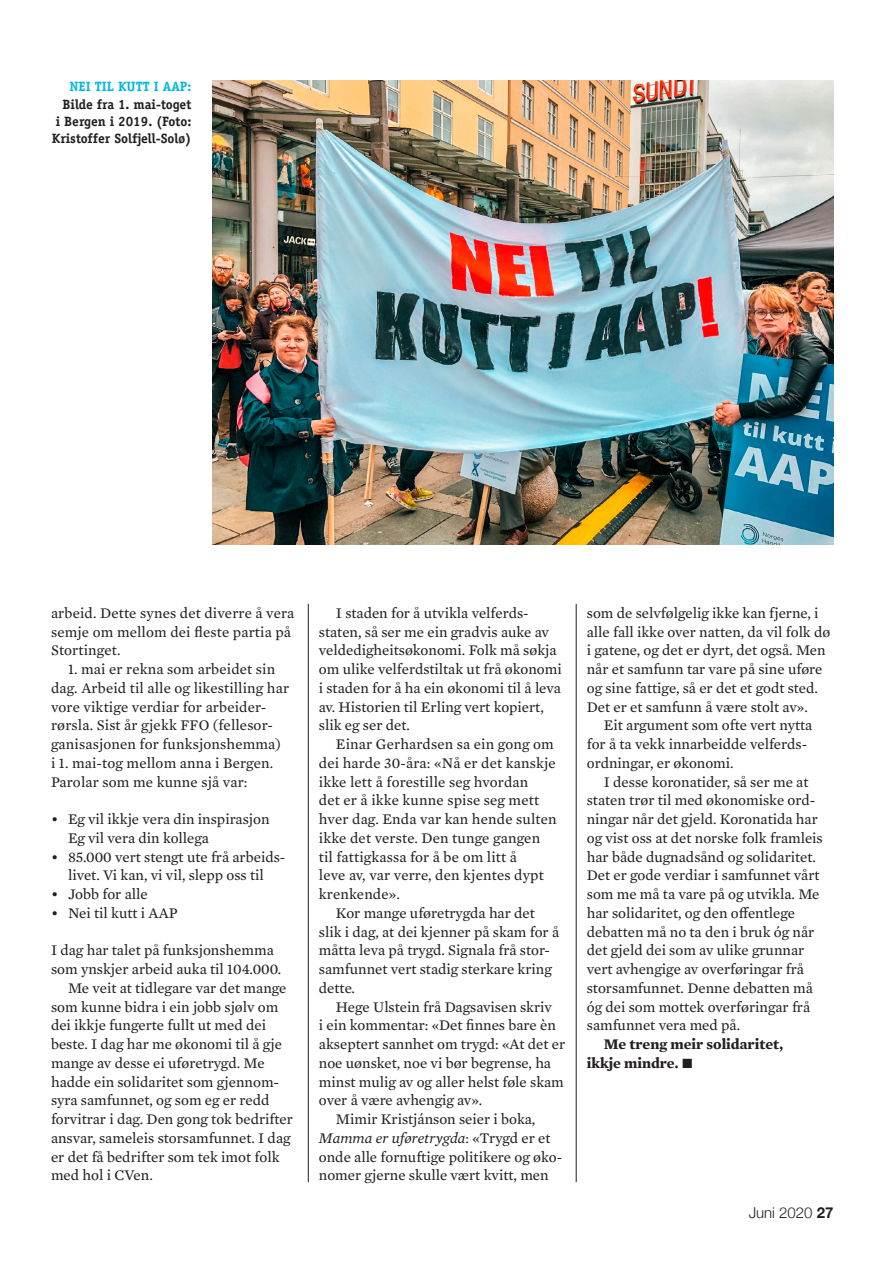
<style>
.page{position:relative;width:893px;height:1263px;background:#fff}
.page>*{position:absolute;margin:0;border:0;box-sizing:border-box;transform-origin:0 0}
.t1{font:15px/18.8px "Mercury Text G2";color:#231f20}
.t2{font:700 15px/18.8px "Mercury Text G2";color:#231f20}
.t3{font:italic 15px "Mercury Text G2";color:#231f20}
.t4{font:300 15px "Helvetica Neue";color:#231f20}
.t5{font:700 13.5px/17.2px "Officina Serif";color:#231f20;text-align:justify}
.t6{font:700 13.5px "Officina Serif";color:#00b6de}
.s1{font-style:normal}
.s2{font-weight:400}
.s3{font-weight:700}
</style>
<div class="page">
<hr style="left:308px;top:604px;width:1px;height:578px;background:#231f20">
<hr style="left:576px;top:604px;width:1px;height:578px;background:#231f20">
<img style="left:213px;top:81px;width:620px;height:463px">
<p class="t6" style="left:70px;top:78px;width:123px">NEI TIL KUTT I AAP:</p>
<p class="t5" style="left:52px;top:95px;width:141px;text-indent:11px">Bilde fra 1. mai-toget i Bergen i 2019. (Foto:<br>Kristoffer Solfjell-Solø)</p>
<p class="t1" style="left:51px;top:603px;width:245px">arbeid. Dette synes det diverre å vera semje om mellom dei fleste partia på<br>Stortinget.</p>
<p class="t1" style="left:51px;top:660px;width:240px;text-indent:17px">1. mai er rekna som arbeidet sin dag. Arbeid til alle og likestilling har vore viktige verdiar for arbeider&shy;rørsla. Sist år gjekk FFO (fellesor&shy;ganisasjonen for funksjonshemma)<br>i 1. mai-tog mellom anna i Bergen.<br>Parolar som me kunne sjå var:</p>
<p class="t1" style="left:68px;top:810px;width:203px;text-indent:-17px">• Eg vil ikkje vera din inspirasjon<br>Eg vil vera din kollega</p>
<p class="t1" style="left:51px;top:847px;width:236px;text-align:center">• 85.000 vert stengt ute frå arbeids&shy;livet. Vi kan, vi vil, slepp oss til</p>
<p class="t1" style="left:51px;top:885px;width:98px">• Jobb for alle</p>
<p class="t1" style="left:51px;top:903px;width:128px">• Nei til kutt i AAP</p>
<p class="t1" style="left:51px;top:941px;width:224px">I dag har talet på funksjonshemma</p>
<p class="t1" style="left:51px;top:960px;width:232px">som ynskjer arbeid auka til 104.000.</p>
<p class="t1" style="left:68px;top:978px;width:220px">Me veit at tidlegare var det mange</p>
<p class="t1" style="left:51px;top:997px;width:229px">som kunne bidra i ein jobb sjølv om</p>
<p class="t1" style="left:51px;top:1016px;width:217px">dei ikkje fungerte fullt ut med dei</p>
<p class="t1" style="left:51px;top:1035px;width:233px">beste. I dag har me økonomi til å gje</p>
<p class="t1" style="left:51px;top:1053px;width:215px">mange av desse ei uføretrygd. Me</p>
<p class="t1" style="left:51px;top:1072px;width:230px">hadde ein solidaritet som gjennom-</p>
<p class="t1" style="left:51px;top:1091px;width:220px">syra samfunnet, og som eg er redd</p>
<p class="t1" style="left:51px;top:1110px;width:243px">forvitrar i dag. Den gong tok bedrifter</p>
<p class="t1" style="left:51px;top:1128px;width:241px">ansvar, sameleis storsamfunnet. I dag</p>
<p class="t1" style="left:51px;top:1147px;width:230px">er det få bedrifter som tek imot folk</p>
<p class="t1" style="left:51px;top:1166px;width:103px">med hol i CVen.</p>
<p class="t1" style="left:319px;top:603px;width:244px;text-indent:17px">I staden for å utvikla velferds&shy;staten, så ser me ein gradvis auke av veldedigheitsøkonomi. Folk må søkja om ulike velferdstiltak ut frå økonomi i staden for å ha ein økonomi til å leva av. Historien til Erling vert kopiert, slik eg ser det.</p>
<p class="t1" style="left:319px;top:735px;width:239px;text-indent:17px">Einar Gerhardsen sa ein gong om dei harde 30-åra: «Nå er det kanskje ikke lett å forestille seg hvordan<br>det er å ikke kunne spise seg mett hver dag. Enda var kan hende sulten ikke det verste. Den tunge gangen til fattigkassa for å be om litt å<br>leve av, var verre, den kjentes dypt krenkende».</p>
<p class="t1" style="left:319px;top:903px;width:242px;text-indent:17px">Kor mange uføretrygda har det slik i dag, at dei kjenner på skam for å måtta leva på trygd. Signala frå stor&shy;samfunnet vert stadig sterkare kring dette.</p>
<p class="t1" style="left:336px;top:997px;width:218px">Hege Ulstein frå Dagsavisen skriv</p>
<p class="t1" style="left:319px;top:1016px;width:238px">i ein kommentar: «Det finnes bare èn</p>
<p class="t1" style="left:319px;top:1035px;width:248px">akseptert sannhet om trygd: «At det er</p>
<p class="t1" style="left:319px;top:1053px;width:234px">noe uønsket, noe vi bør begrense, ha</p>
<p class="t1" style="left:319px;top:1072px;width:246px">minst mulig av og aller helst føle skam</p>
<p class="t1" style="left:319px;top:1091px;width:165px">over å være avhengig av».</p>
<p class="t1" style="left:336px;top:1110px;width:201px">Mimir Kristjánson seier i boka,</p>
<p class="t3" style="left:319px;top:1129px;width:233px">Mamma er uføretrygda<span class="s1">: «Trygd er et</span></p>
<p class="t1" style="left:319px;top:1147px;width:245px">onde alle fornuftige politikere og øko-</p>
<p class="t1" style="left:319px;top:1166px;width:231px">nomer gjerne skulle vært kvitt, men</p>
<p class="t1" style="left:587px;top:603px;width:245px">som de selvfølgelig ikke kan fjerne, i alle fall ikke over natten, da vil folk dø i gatene, og det er dyrt, det også. Men når et samfunn tar vare på sine uføre og sine fattige, så er det et godt sted.<br>Det er et samfunn å være stolt av».</p>
<p class="t1" style="left:587px;top:716px;width:227px;text-indent:17px">Eit argument som ofte vert nytta for å ta vekk innarbeidde velferds&shy;ordningar, er økonomi.</p>
<p class="t1" style="left:587px;top:772px;width:237px;text-indent:17px">I desse koronatider, så ser me at staten trør til med økonomiske ord&shy;ningar når det gjeld. Koronatida har og vist oss at det norske folk framleis har både dugnadsånd og solidaritet.<br>Det er gode verdiar i samfunnet vårt som me må ta vare på og utvikla. Me har solidaritet, og den offentlege debatten må no ta den i bruk óg når det gjeld dei som av ulike grunnar vert avhengige av overføringar frå storsamfunnet. Denne debatten må óg dei som mottek overføringar frå samfunnet vera med på.</p>
<p class="t2" style="left:587px;top:1035px;width:198px;text-indent:17px">Me treng meir solidaritet, ikkje mindre. <span class="s2">•</span></p>
<p class="t4" style="left:749px;top:1200px;width:86px">Juni 2020 <span class="s3">27</span></p>
</div>
